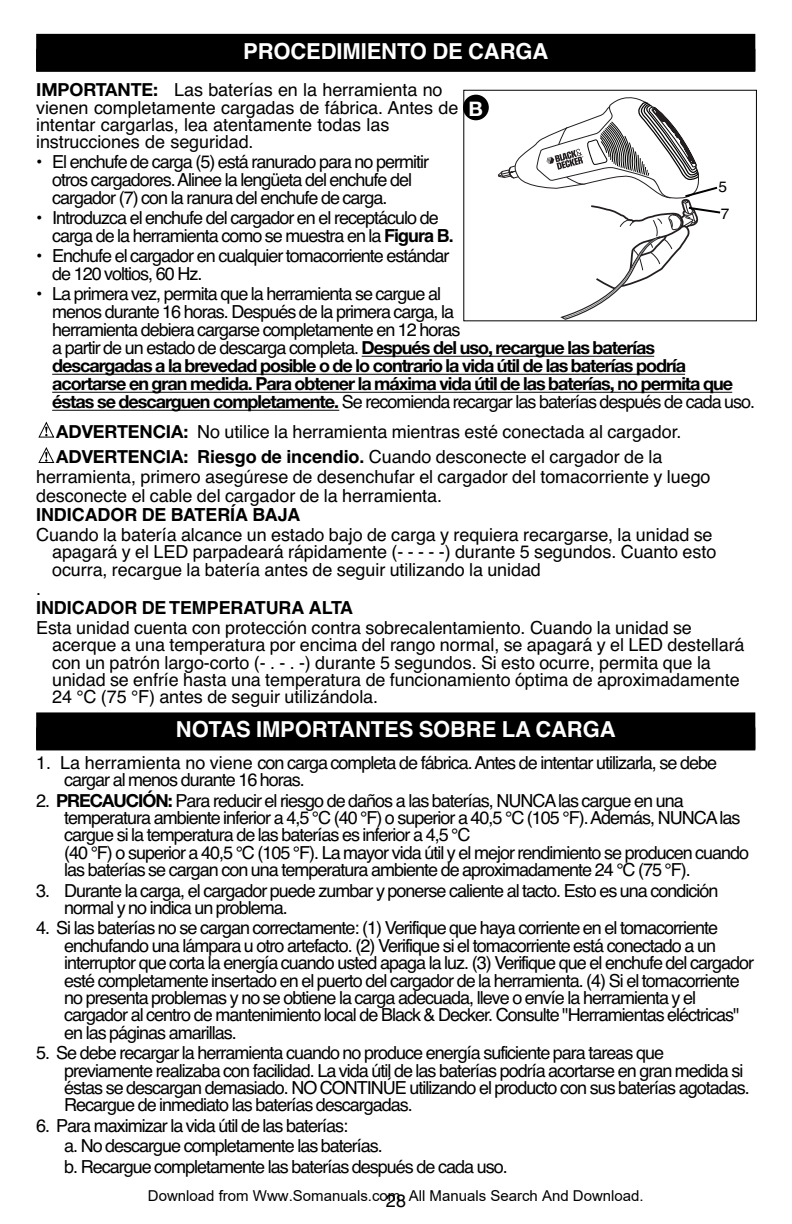
<style>
.page{position:relative;width:792px;height:1224px;background:#fff}
.page>*{position:absolute;margin:0;border:0;box-sizing:border-box;transform-origin:0 0}
.t1{font:22px "Helvetica Bold TT";letter-spacing:-.005em;color:#fff}
.t2{font:700 20px "Helvetica Neue";color:#fff}
.t3{font:18px/17.4px "Helvetica";letter-spacing:-.055em;color:#000}
.t4{font:18px/17.4px "Helvetica";letter-spacing:-.005em;color:#000}
.t5{font:700 18px/18px "Helvetica Neue";letter-spacing:-.055em;color:#000}
.t6{font:700 18px "Helvetica";letter-spacing:-.005em;color:#000}
.t7{font:15px "Arial";color:#000}
.t8{font:15px/27.6px "Helvetica";color:#000}
.s1{font-family:"Helvetica Neue";font-weight:700}
.s2{font-family:"Helvetica Bold TT"}
</style>
<div class="page">
<div style="left:36px;top:34px;width:719px;height:38px;background:#000"></div>
<hr style="left:362px;top:356px;width:292px;height:1px;background:#000">
<hr style="left:52px;top:374px;width:633px;height:1px;background:#000">
<hr style="left:52px;top:392px;width:680px;height:1px;background:#000">
<hr style="left:52px;top:410px;width:287px;height:1px;background:#000">
<div style="left:36px;top:712px;width:719px;height:38px;background:#000"></div>
<svg style="left:38px;top:447px;width:16px;height:16px"></svg>
<svg style="left:38px;top:422px;width:16px;height:16px"></svg>
<div style="left:463px;top:95px;width:26px;height:25px;background:#000;border-radius:50%"></div>
<svg style="left:498px;top:97px;width:223px;height:223px"></svg>
<p class="t1" style="left:243px;top:38px;width:307px">PROCEDIMIENTO DE CARGA</p>
<p class="t4" style="left:36px;top:81px;width:424px"><span class="s1">IMPORTANTE:</span> Las baterías en la herramienta no vienen completamente cargadas de fábrica. Antes de intentar cargarlas, lea atentamente todas las instrucciones de seguridad.</p>
<p class="t3" style="left:52px;top:153px;width:378px;line-height:18px;text-indent:-16px">• El enchufe de carga (5) está ranurado para no permitir otros cargadores.Alinee la lengüeta del enchufe del cargador (7) con la ranura del enchufe de carga.</p>
<p class="t3" style="left:52px;top:209px;width:403px;line-height:18px;text-indent:-16px">• Introduzca el enchufe del cargador en el receptáculo de carga de la herramienta como se muestra en la <span class="s2">Figura B.</span></p>
<p class="t3" style="left:52px;top:247px;width:399px;line-height:18px;text-indent:-16px">• Enchufe el cargador en cualquier tomacorriente estándar de 120 voltios, 60 Hz.</p>
<p class="t3" style="left:52px;top:285px;width:604px;line-height:18px;text-indent:-16px">• La primera vez, permita que la herramienta se cargue al<br>menos durante 16 horas. Después de la primera carga, la<br>herramienta debiera cargarse completamente en 12 horas<br>a partir de un estado de descarga completa. <span class="s1">Después del uso, recargue las baterías</span></p>
<p class="t5" style="left:52px;top:357px;width:683px">descargadas a la brevedad posible o de lo contrario la vida útil de las baterías podría acortarse en gran medida. Para obtener la máxima vida útil de las baterías, no permita que</p>
<p class="t4" style="left:52px;top:388px;width:705px;line-height:29.4px"><span class="s1">éstas se descarguen completamente.</span> Se recomienda recargar las baterías después de cada uso.<br><span class="s1">ADVERTENCIA:</span> No utilice la herramienta mientras esté conectada al cargador.</p>
<p class="t4" style="left:36px;top:447px;width:676px;line-height:19.4px;text-indent:20px"><span class="s1">ADVERTENCIA:</span> <span class="s2">Riesgo de incendio.</span> Cuando desconecte el cargador de la herramienta, primero asegúrese de desenchufar el cargador del tomacorriente y luego desconecte el cable del cargador de la herramienta.</p>
<p class="t6" style="left:36px;top:509px;width:266px">INDICADOR DE BATERÍA BAJA</p>
<p class="t4" style="left:52px;top:526px;width:666px;text-indent:-16px">Cuando la batería alcance un estado bajo de carga y requiera recargarse, la unidad se apagará y el LED parpadeará rápidamente (- - - - -) durante 5 segundos. Cuanto esto ocurra, recargue la batería antes de seguir utilizando la unidad</p>
<p class="t3" style="left:36px;top:580px;width:7px">.</p>
<p class="t6" style="left:36px;top:602px;width:319px">INDICADOR DETEMPERATURA ALTA</p>
<p class="t4" style="left:52px;top:619px;width:694px;text-indent:-16px">Esta unidad cuenta con protección contra sobrecalentamiento. Cuando la unidad se acerque a una temperatura por encima del rango normal, se apagará y el LED destellará con un patrón largo-corto (- . - . -) durante 5 segundos. Si esto ocurre, permita que la unidad se enfríe hasta una temperatura de funcionamiento óptima de aproximadamente 24 °C (75 °F) antes de seguir utilizándola.</p>
<p class="t1" style="left:176px;top:717px;width:441px">NOTAS IMPORTANTES SOBRE LA CARGA</p>
<p class="t3" style="left:64px;top:754px;width:654px;text-indent:-28px">1. La herramienta no viene con carga completa de fábrica.Antes de intentar utilizarla, se debe cargar al menos durante 16 horas.</p>
<p class="t3" style="left:64px;top:792px;width:687px;text-indent:-28px">2. <span class="s1">PRECAUCIÓN:</span> Para reducir el riesgo de daños a las baterías, NUNCAlas cargue en una temperatura ambiente inferior a 4,5 °C (40 °F) o superior a 40,5 °C (105 °F).Además, NUNCAlas cargue si la temperatura de las baterías es inferior a 4,5 °C<br>(40 °F) o superior a 40,5 °C (105 °F). La mayor vida útil y el mejor rendimiento se producen cuando las baterías se cargan con una temperatura ambiente de aproximadamente 24 °C (75 °F).</p>
<p class="t3" style="left:64px;top:882px;width:656px;text-indent:-28px">3. Durante la carga, el cargador puede zumbar y ponerse caliente al tacto. Esto es una condición normal y no indica un problema.</p>
<p class="t3" style="left:64px;top:920px;width:691px;text-indent:-28px">4. Si las baterías no se cargan correctamente: (1) Verifique que haya corriente en el tomacorriente enchufando una lámpara u otro artefacto. (2) Verifique si el tomacorriente está conectado a un interruptor que corta la energía cuando usted apaga la luz. (3) Verifique que el enchufe del cargador esté completamente insertado en el puerto del cargador de la herramienta. (4) Si el tomacorriente no presenta problemas y no se obtiene la carga adecuada, lleve o envíe la herramienta y el cargador al centro de mantenimiento local de Black &amp; Decker. Consulte "Herramientas eléctricas" en las páginas amarillas.</p>
<p class="t3" style="left:64px;top:1044px;width:687px;text-indent:-28px">5. Se debe recargar la herramienta cuando no produce energía suficiente para tareas que previamente realizaba con facilidad. La vida útil de las baterías podría acortarse en gran medida si éstas se descargan demasiado. NO CONTINÚE utilizando el producto con sus baterías agotadas.<br>Recargue de inmediato las baterías descargadas.</p>
<p class="t3" style="left:64px;top:1115px;width:445px;line-height:20.4px;text-indent:-28px">6. Para maximizar la vida útil de las baterías:<br>a. No descargue completamente las baterías.<br>b. Recargue completamente las baterías después de cada uso.</p>
<p class="t2" style="left:469px;top:96px;width:16px">B</p>
<p class="t8" style="left:719px;top:173px;width:12px">5<br>7</p>
<p class="t7" style="left:148px;top:1187px;width:497px">Download from Www.Somanuals.com. All Manuals Search And Download.</p>
<p class="t3" style="left:386px;top:1192px;width:22px">28</p>
</div>
